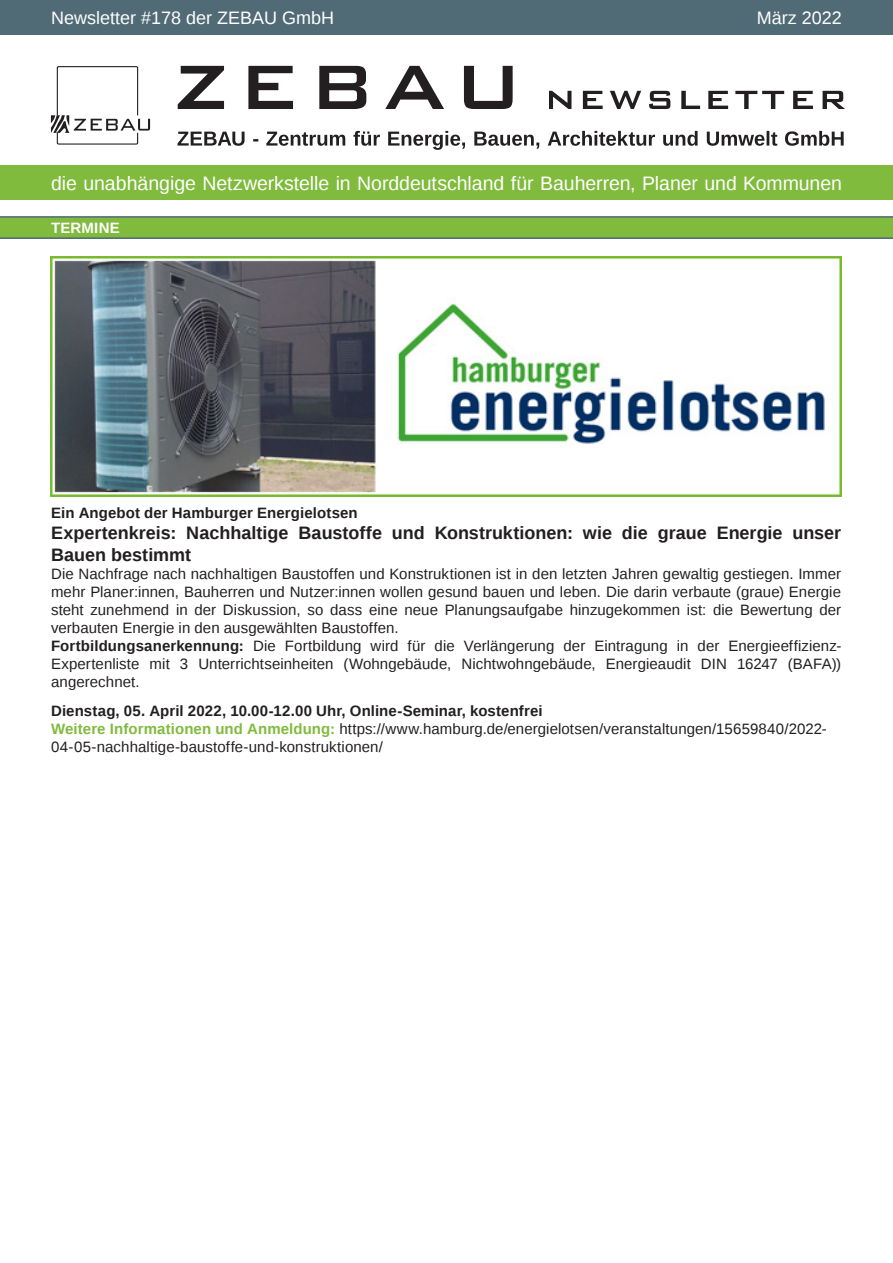
<style>
.page{position:relative;width:893px;height:1263px;background:#fff}
.page>*{position:absolute;margin:0;border:0;box-sizing:border-box;transform-origin:0 0}
.t1{font:19.5px "Liberation Sans";letter-spacing:-.005em;color:#fff}
.Überschrift{font:700 18px/21.6px "Liberation Sans";color:#231f20}
.t2{font:18px "Liberation Sans";color:#fff}
.Überschrift-2{font:15px/18px "Liberation Sans";letter-spacing:.005em;color:#231f20;text-align:justify}
.Überschrift-3{font:700 15px "Liberation Sans";letter-spacing:.005em;color:#231f20}
.t3{font:700 15px "Liberation Sans";letter-spacing:.015em;color:#fff}
.s1{font-weight:700}
.s2{font-weight:700;color:#80bb3d}
</style>
<div class="page">
<div style="left:0;top:0;width:893px;height:34px;background:#506a76"></div>
<div style="left:0;top:166px;width:893px;height:34px;background:#80bb3d"></div>
<svg style="left:178px;top:66px;width:667px;height:43px"></svg>
<svg style="left:177px;top:131px;width:667px;height:19px"></svg>
<svg style="left:51px;top:66px;width:99px;height:79px"></svg>
<div style="left:0;top:217px;width:893px;height:21px;background:#80bb3d"></div>
<hr style="left:0;top:237px;width:893px;height:2px;background:#506a76">
<hr style="left:0;top:216px;width:893px;height:2px;background:#506a76">
<img style="left:50px;top:257px;width:791px;height:239px">
<p class="t2" style="left:51px;top:7px;width:285px">Newsletter #178 der ZEBAU GmbH</p>
<p class="t2" style="left:757px;top:7px;width:87px">März 2022</p>
<h1 class="t1" style="left:51px;top:172px;width:792px">die unabhängige Netzwerkstelle in Norddeutschland für Bauherren, Planer und Kommunen</h1>
<p class="t3" style="left:51px;top:217px;width:70px">TERMINE</p>
<p class="Überschrift-3" style="left:51px;top:502px;width:308px">Ein Angebot der Hamburger Energielotsen</p>
<p class="Überschrift" style="left:51px;top:522px;width:792px">Expertenkreis: Nachhaltige Baustoffe und Konstruktionen: wie die graue Energie unser<br>Bauen bestimmt</p>
<p class="Überschrift-2" style="left:51px;top:565px;width:792px">Die Nachfrage nach nachhaltigen Baustoffen und Konstruktionen ist in den letzten Jahren gewaltig gestiegen. Immer mehr Planer:innen, Bauherren und Nutzer:innen wollen gesund bauen und leben. Die darin verbaute (graue) Energie steht zunehmend in der Diskussion, so dass eine neue Planungsaufgabe hinzugekommen ist: die Bewertung der verbauten Energie in den ausgewählten Baustoffen.</p>
<p class="Überschrift-2" style="left:51px;top:637px;width:792px"><span class="s1">Fortbildungsanerkennung:</span> Die Fortbildung wird für die Verlängerung der Eintragung in der Energieeffizienz-Expertenliste mit 3 Unterrichtseinheiten (Wohngebäude, Nichtwohngebäude, Energieaudit DIN 16247 (BAFA)) angerechnet.</p>
<p class="Überschrift-3" style="left:51px;top:700px;width:493px">Dienstag, 05. April 2022, 10.00-12.00 Uhr, Online-Seminar, kostenfrei</p>
<p class="Überschrift-2" style="left:51px;top:720px;width:777px"><span class="s2">Weitere Informationen und Anmeldung:</span> https://www.hamburg.de/energielotsen/veranstaltungen/15659840/2022-<br>04-05-nachhaltige-baustoffe-und-konstruktionen/</p>
</div>
